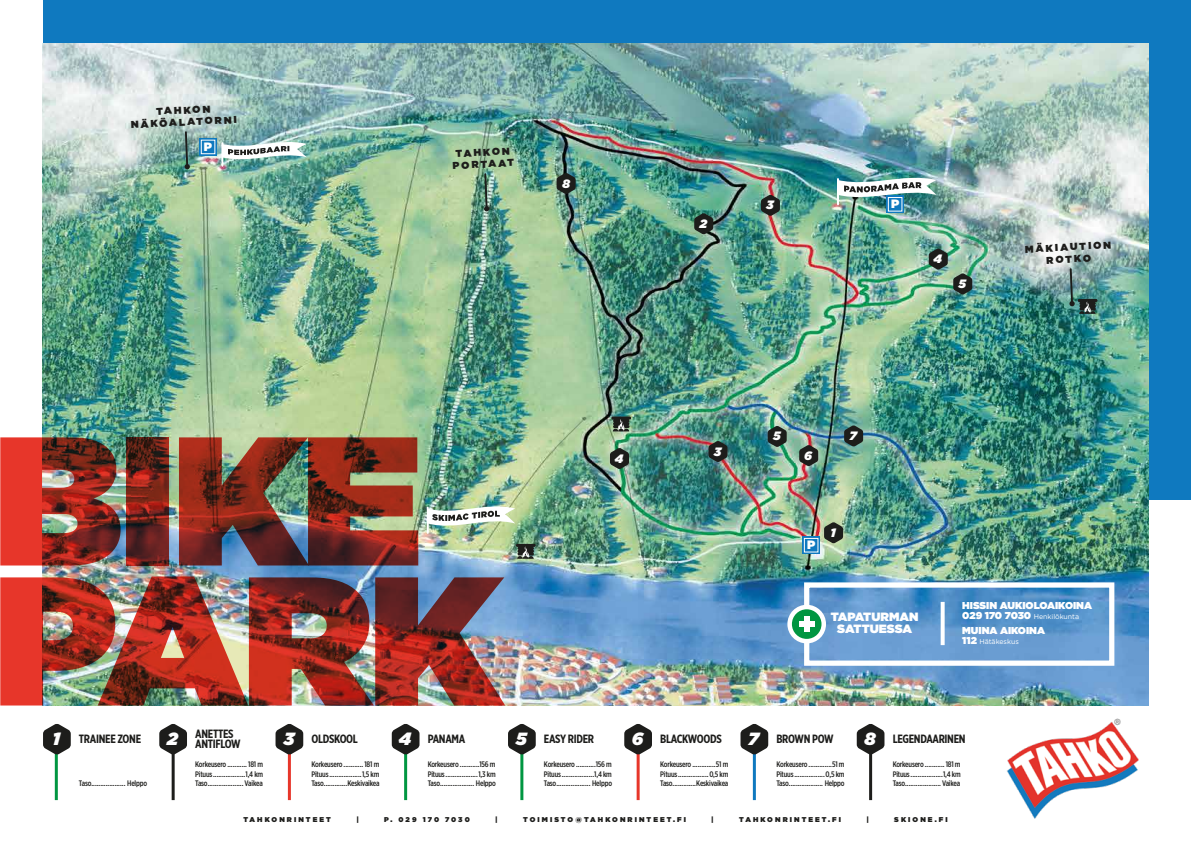
<style>
.page{position:relative;width:1191px;height:842px;background:#fff}
.page>*{position:absolute;margin:0;border:0;box-sizing:border-box;transform-origin:0 0}
.t1{font:900 183px/140px "Gotham";letter-spacing:-.025em;color:#e7362a}
.t2{font:italic 900 12.1px "Gotham";color:#fff}
.t3{font:900 12.1px "Gotham";color:#fff}
.t4{font:700 12px/10px "Gotham X Narrow";letter-spacing:-.025em;color:#1d1d1b}
.t5{font:900 12px/12px "Gotham";color:#fff;text-align:center}
.t6{font:900 10px/12px "Gotham";color:#1d1d1b;text-align:center}
.t7{font:900 10px "Gotham";color:#fff}
.t8{font:500 8px/9.6px "Gotham X Narrow";letter-spacing:-.025em;color:#1d1d1b;text-align:justify}
.t9{font:900 7px "Gotham";letter-spacing:.3em;color:#1d1d1b}
.t10{font:7px "Gotham";color:#fff}
.s1{font-family:"Gotham";font-weight:900;font-style:italic;font-size:17.7px;color:#fff}
.s2{font-weight:900;font-size:10px}
</style>
<div class="page">
<div style="left:43px;top:0;width:1148px;height:499px;background:#0f79bf"></div>
<img style="left:43px;top:43px;width:1105px;height:662px">
<svg style="left:694px;top:213px;width:19px;height:21px"></svg>
<svg style="left:761px;top:195px;width:19px;height:21px"></svg>
<svg style="left:928px;top:248px;width:19px;height:22px"></svg>
<svg style="left:953px;top:273px;width:19px;height:22px"></svg>
<svg style="left:767px;top:426px;width:19px;height:21px"></svg>
<svg style="left:799px;top:445px;width:19px;height:21px"></svg>
<svg style="left:844px;top:425px;width:19px;height:22px"></svg>
<svg style="left:199px;top:138px;width:18px;height:18px"></svg>
<div style="left:201px;top:140px;width:14px;height:14px;border:1px solid #fff"></div>
<svg style="left:886px;top:202px;width:18px;height:11px"></svg>
<div style="left:888px;top:197px;width:14px;height:15px;border:1px solid #fff"></div>
<svg style="left:610px;top:448px;width:19px;height:21px"></svg>
<svg style="left:708px;top:441px;width:19px;height:21px"></svg>
<svg style="left:556px;top:173px;width:19px;height:21px"></svg>
<svg style="left:802px;top:536px;width:18px;height:18px"></svg>
<div style="left:804px;top:538px;width:14px;height:14px;border:1px solid #fff"></div>
<svg style="left:222px;top:137px;width:85px;height:27px;background:#a2bfbb"></svg>
<hr style="left:221px;top:143px;width:2px;height:23px;background:#fff">
<img style="left:428px;top:501px;width:87px;height:30px">
<hr style="left:427px;top:508px;width:2px;height:25px;background:#fff">
<img style="left:838px;top:173px;width:98px;height:29px">
<hr style="left:837px;top:179px;width:2px;height:25px;background:#fff">
<svg style="left:184px;top:130px;width:6px;height:39px"></svg>
<svg style="left:483px;top:172px;width:6px;height:39px"></svg>
<svg style="left:516px;top:544px;width:19px;height:15px"></svg>
<svg style="left:611px;top:416px;width:20px;height:15px"></svg>
<svg style="left:1068px;top:267px;width:29px;height:47px"></svg>
<img style="left:1007px;top:718px;width:132px;height:101px">
<svg style="left:824px;top:522px;width:19px;height:21px"></svg>
<hr style="left:55px;top:734px;width:3px;height:66px;background:#009641">
<svg style="left:43px;top:724px;width:28px;height:31px"></svg>
<hr style="left:172px;top:734px;width:3px;height:66px;background:#1d1d1b">
<svg style="left:159px;top:724px;width:28px;height:31px"></svg>
<hr style="left:288px;top:734px;width:3px;height:66px;background:#e7362a">
<svg style="left:275px;top:724px;width:28px;height:31px"></svg>
<hr style="left:404px;top:734px;width:3px;height:66px;background:#009641">
<svg style="left:392px;top:724px;width:27px;height:31px"></svg>
<hr style="left:520px;top:734px;width:3px;height:66px;background:#009641">
<svg style="left:508px;top:724px;width:28px;height:31px"></svg>
<hr style="left:636px;top:734px;width:3px;height:66px;background:#e7362a">
<svg style="left:624px;top:724px;width:28px;height:31px"></svg>
<hr style="left:753px;top:734px;width:3px;height:66px;background:#0f79bf">
<svg style="left:740px;top:724px;width:28px;height:31px"></svg>
<hr style="left:869px;top:734px;width:3px;height:66px;background:#1d1d1b">
<svg style="left:856px;top:724px;width:28px;height:31px"></svg>
<svg style="left:801px;top:580px;width:316px;height:88px;background:#73a5d3"></svg>
<div style="left:787px;top:605px;width:39px;height:38px;border:13px solid #fff;border-radius:50%"></div>
<div style="left:794px;top:611px;width:25px;height:26px;background:#009641;border-radius:50%"></div>
<div style="left:792px;top:609px;width:29px;height:30px;border:4px solid #009641;border-radius:50%"></div>
<div style="left:804px;top:616px;width:5px;height:15px;background:#fff"></div>
<div style="left:799px;top:621px;width:15px;height:5px;background:#fff"></div>
<svg style="left:940px;top:602px;width:4px;height:43px"></svg>
<p class="t6" style="left:130px;top:107px;width:108px;rotate:-3deg">TAHKON<br>NÄKÖALATORNI</p>
<h2 class="t3" style="left:204px;top:138px;width:10px">P</h2>
<p class="t6" style="left:451px;top:147px;width:63px;rotate:-3deg">TAHKON<br>PORTAAT</p>
<h2 class="t2" style="left:562px;top:175px;width:10px">8</h2>
<h2 class="t2" style="left:699px;top:215px;width:9px">2</h2>
<h2 class="t2" style="left:766px;top:196px;width:9px">3</h2>
<h2 class="t3" style="left:891px;top:195px;width:10px">P</h2>
<h2 class="t2" style="left:933px;top:250px;width:10px">4</h2>
<h2 class="t2" style="left:958px;top:275px;width:9px">5</h2>
<p class="t6" style="left:1024px;top:243px;width:88px;rotate:-3deg">MÄKIAUTION<br>ROTKO</p>
<h1 class="t1" style="left:-7px;top:428px;width:510px">BIKE<br>PARK</h1>
<h3 class="t4" style="left:53px;top:733px;width:90px"><span class="s1">1</span> TRAINEE ZONE</h3>
<p class="t8" style="left:79px;top:779px;width:70px">Taso................... Helppo</p>
<h3 class="t4" style="left:195px;top:728px;width:47px;text-indent:-28px"><span class="s1">2</span> ANETTES<br>ANTIFLOW</h3>
<p class="t8" style="left:195px;top:759px;width:69px">Korkeusero ........... 181 m Pituus..................1,4 km Taso.................... Vaikea</p>
<h3 class="t4" style="left:283px;top:733px;width:76px"><span class="s1">3</span> OLDSKOOL</h3>
<p class="t8" style="left:311px;top:759px;width:70px">Korkeusero ........... 181 m Pituus..................1,5 km Taso.............Keskivaikea</p>
<h3 class="t4" style="left:399px;top:733px;width:68px"><span class="s1">4</span> PANAMA</h3>
<p class="t8" style="left:428px;top:759px;width:70px">Korkeusero ...........156 m Pituus..................1,3 km Taso................... Helppo</p>
<h2 class="t2" style="left:615px;top:450px;width:10px">4</h2>
<h2 class="t2" style="left:714px;top:443px;width:9px">3</h2>
<h3 class="t4" style="left:516px;top:733px;width:80px"><span class="s1">5</span> EASY RIDER</h3>
<p class="t8" style="left:544px;top:759px;width:70px">Korkeusero ...........156 m Pituus..................1,4 km Taso................... Helppo</p>
<h3 class="t4" style="left:631px;top:733px;width:92px"><span class="s1">6</span> BLACKWOODS</h3>
<p class="t8" style="left:660px;top:759px;width:70px">Korkeusero .............51 m Pituus.................0,5 km Taso.............Keskivaikea</p>
<h2 class="t2" style="left:773px;top:427px;width:9px">5</h2>
<h2 class="t2" style="left:804px;top:447px;width:10px">6</h2>
<h2 class="t2" style="left:849px;top:427px;width:9px">7</h2>
<h2 class="t3" style="left:807px;top:536px;width:10px">P</h2>
<h2 class="t2" style="left:830px;top:524px;width:7px">1</h2>
<h3 class="t5" style="left:831px;top:611px;width:89px">TAPATURMAN<br>SATTUESSA</h3>
<p class="t7" style="left:962px;top:598px;width:131px">HISSIN AUKIOLOAIKOINA</p>
<p class="t10" style="left:962px;top:612px;width:118px"><span class="s2">029 170 7030</span> Henkilökunta</p>
<p class="t7" style="left:962px;top:623px;width:84px">MUINA AIKOINA</p>
<p class="t10" style="left:962px;top:637px;width:58px"><span class="s2">112</span> Hätäkeskus</p>
<h3 class="t4" style="left:748px;top:733px;width:87px"><span class="s1">7</span> BROWN POW</h3>
<p class="t8" style="left:776px;top:759px;width:70px">Korkeusero .............51 m Pituus.................0,5 km Taso................... Helppo</p>
<h3 class="t4" style="left:864px;top:733px;width:103px"><span class="s1">8</span> LEGENDAARINEN</h3>
<p class="t8" style="left:892px;top:759px;width:69px">Korkeusero ........... 181 m Pituus..................1,4 km Taso.................... Vaikea</p>
<p class="t9" style="left:243px;top:815px;width:89px">TAHKONRINTEET</p>
<p class="t9" style="left:356px;top:815px;width:4px">|</p>
<p class="t9" style="left:384px;top:815px;width:87px">P. 029 170 7030</p>
<p class="t9" style="left:495px;top:815px;width:4px">|</p>
<p class="t9" style="left:523px;top:815px;width:164px">TOIMISTO@TAHKONRINTEET.FI</p>
<p class="t9" style="left:711px;top:815px;width:4px">|</p>
<p class="t9" style="left:739px;top:815px;width:103px">TAHKONRINTEET.FI</p>
<p class="t9" style="left:866px;top:815px;width:4px">|</p>
<p class="t9" style="left:894px;top:815px;width:55px">SKIONE.FI</p>
</div>
